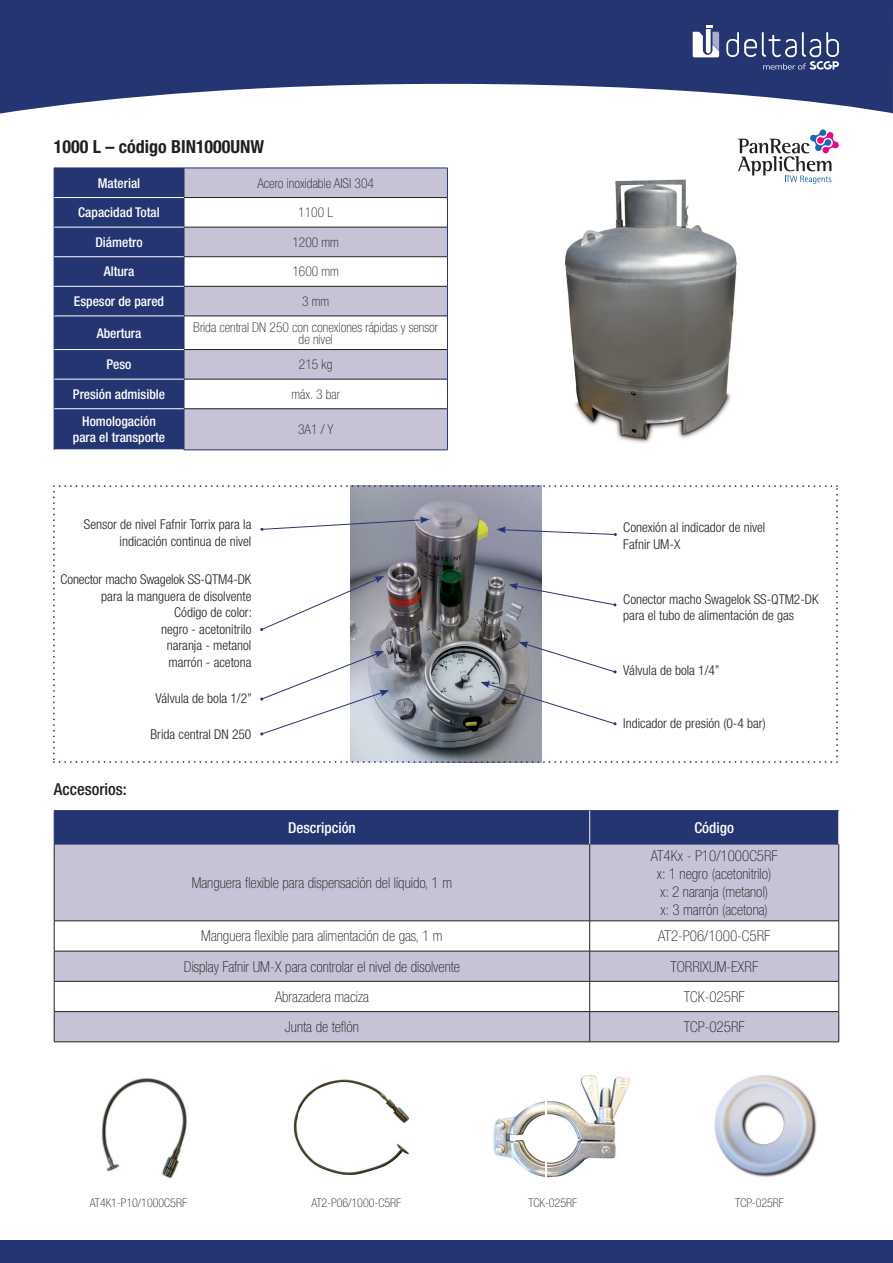
<style>
.page{position:relative;width:893px;height:1263px;background:#fff}
.page>*{position:absolute;margin:0;border:0;box-sizing:border-box;transform-origin:0 0}
.Textos{font:700 condensed 18px "Helvetica Neue LT Std";color:#231f20}
.Textos-2{font:500 condensed 16.5px "Helvetica Neue LT Std";color:#231f20}
.t1{font:100 condensed 15px "Helvetica Neue LT Std";color:#231f20}
.t2{font:500 condensed 15px "Helvetica Neue LT Std";color:#fff}
.Textos-3{font:300 condensed 13.5px/16.5px "Helvetica Neue LT Std";color:#231f20;text-align:right}
.t3{font:100 condensed 13.5px/12px "Helvetica Neue LT Std";color:#231f20;text-align:center}
.t4{font:500 condensed 13.5px "Helvetica Neue LT Std";color:#fff}
.t5{font:100 condensed 12px "Helvetica Neue LT Std";color:#231f20}
</style>
<div class="page">
<div style="left:0;top:1241px;width:893px;height:22px;background:#253572"></div>
<svg style="left:0;top:0;width:893px;height:114px;fill:#253572"></svg>
<svg style="left:693px;top:26px;width:26px;height:31px"></svg>
<svg style="left:726px;top:32px;width:113px;height:39px;background:#4d5a8b"></svg>
<img style="left:565px;top:179px;width:172px;height:264px">
<div style="left:55px;top:811px;width:783px;height:33px;background:#253572"></div>
<svg style="left:55px;top:845px;width:783px;height:196px;fill:#c5c3d5"></svg>
<hr style="left:54px;top:810px;width:536px;height:1px;background:#253572">
<hr style="left:54px;top:811px;width:1px;height:33px;background:#253572">
<hr style="left:590px;top:810px;width:249px;height:1px;background:#253572">
<hr style="left:54px;top:844px;width:536px;height:1px;background:#253572">
<hr style="left:590px;top:844px;width:249px;height:1px;background:#253572">
<hr style="left:589px;top:811px;width:1px;height:33px;background:#f7f2e6">
<hr style="left:838px;top:811px;width:1px;height:33px;background:#f7f2e6">
<hr style="left:54px;top:844px;width:1px;height:77px;background:#231f20">
<hr style="left:589px;top:844px;width:1px;height:77px;background:#231f20">
<hr style="left:838px;top:844px;width:1px;height:77px;background:#231f20">
<hr style="left:54px;top:920px;width:536px;height:1px;background:#231f20">
<hr style="left:54px;top:921px;width:1px;height:30px;background:#231f20">
<hr style="left:590px;top:920px;width:249px;height:1px;background:#231f20">
<hr style="left:589px;top:921px;width:1px;height:30px;background:#231f20">
<hr style="left:838px;top:921px;width:1px;height:30px;background:#231f20">
<hr style="left:54px;top:951px;width:536px;height:1px;background:#231f20">
<hr style="left:54px;top:951px;width:1px;height:30px;background:#231f20">
<hr style="left:590px;top:951px;width:249px;height:1px;background:#231f20">
<hr style="left:589px;top:951px;width:1px;height:30px;background:#231f20">
<hr style="left:838px;top:951px;width:1px;height:30px;background:#231f20">
<hr style="left:54px;top:981px;width:536px;height:1px;background:#231f20">
<hr style="left:54px;top:981px;width:1px;height:30px;background:#231f20">
<hr style="left:590px;top:981px;width:249px;height:1px;background:#231f20">
<hr style="left:589px;top:981px;width:1px;height:30px;background:#231f20">
<hr style="left:838px;top:981px;width:1px;height:30px;background:#231f20">
<hr style="left:54px;top:1011px;width:536px;height:1px;background:#231f20">
<hr style="left:54px;top:1012px;width:1px;height:30px;background:#231f20">
<hr style="left:590px;top:1011px;width:249px;height:1px;background:#231f20">
<hr style="left:589px;top:1012px;width:1px;height:30px;background:#231f20">
<hr style="left:838px;top:1012px;width:1px;height:30px;background:#231f20">
<hr style="left:54px;top:1041px;width:536px;height:1px;background:#231f20">
<hr style="left:590px;top:1041px;width:249px;height:1px;background:#231f20">
<svg style="left:185px;top:169px;width:262px;height:281px;fill:#c5c3d5"></svg>
<hr style="left:184px;top:168px;width:264px;height:1px;background:#253572">
<hr style="left:184px;top:450px;width:264px;height:1px;background:#253572">
<hr style="left:447px;top:168px;width:1px;height:30px;background:#253572">
<svg style="left:447px;top:198px;width:1px;height:29px"></svg>
<hr style="left:447px;top:227px;width:1px;height:30px;background:#253572">
<svg style="left:447px;top:257px;width:1px;height:29px"></svg>
<hr style="left:447px;top:286px;width:1px;height:30px;background:#253572">
<hr style="left:447px;top:316px;width:1px;height:34px;background:#253572">
<div style="left:54px;top:168px;width:131px;height:282px;background:#253572"></div>
<svg style="left:447px;top:350px;width:1px;height:29px"></svg>
<hr style="left:184px;top:379px;width:1px;height:30px;background:#253572">
<hr style="left:447px;top:379px;width:1px;height:30px;background:#253572">
<hr style="left:184px;top:409px;width:1px;height:41px;background:#253572">
<hr style="left:447px;top:409px;width:1px;height:41px;background:#253572">
<hr style="left:184px;top:197px;width:263px;height:1px;background:#231f20">
<hr style="left:184px;top:227px;width:263px;height:1px;background:#231f20">
<hr style="left:184px;top:256px;width:263px;height:1px;background:#231f20">
<hr style="left:184px;top:286px;width:263px;height:1px;background:#231f20">
<hr style="left:184px;top:316px;width:263px;height:1px;background:#231f20">
<hr style="left:184px;top:349px;width:263px;height:1px;background:#231f20">
<hr style="left:184px;top:379px;width:263px;height:1px;background:#231f20">
<hr style="left:184px;top:408px;width:263px;height:1px;background:#231f20">
<hr style="left:54px;top:197px;width:130px;height:1px;background:#fff">
<hr style="left:54px;top:227px;width:130px;height:1px;background:#fff">
<hr style="left:54px;top:256px;width:130px;height:1px;background:#fff">
<hr style="left:54px;top:286px;width:130px;height:1px;background:#fff">
<hr style="left:54px;top:316px;width:130px;height:1px;background:#fff">
<hr style="left:54px;top:349px;width:130px;height:1px;background:#fff">
<hr style="left:54px;top:379px;width:130px;height:1px;background:#fff">
<hr style="left:54px;top:408px;width:130px;height:1px;background:#fff">
<img style="left:101px;top:1078px;width:86px;height:101px">
<img style="left:493px;top:1075px;width:138px;height:103px">
<img style="left:714px;top:1075px;width:103px;height:102px">
<img style="left:546px;top:1075px;width:1px;height:103px">
<img style="left:298px;top:1079px;width:112px;height:96px">
<img style="left:293px;top:1109px;width:5px;height:36px">
<svg style="left:53px;top:485px;width:785px;height:278px"></svg>
<svg style="left:738px;top:129px;width:101px;height:55px"></svg>
<p class="Textos" style="left:54px;top:135px;width:212px">1000 L – código BIN1000UNW</p>
<p class="t4" style="left:98px;top:175px;width:44px">Material</p>
<p class="t3" style="left:257px;top:177px;width:118px">Acero inoxidable AISI 304</p>
<p class="t4" style="left:78px;top:204px;width:83px">Capacidad Total</p>
<p class="t3" style="left:298px;top:206px;width:36px">1100 L</p>
<p class="t4" style="left:95px;top:234px;width:49px">Diámetro</p>
<p class="t3" style="left:292px;top:236px;width:48px">1200 mm</p>
<p class="t4" style="left:104px;top:263px;width:32px">Altura</p>
<p class="t3" style="left:292px;top:265px;width:48px">1600 mm</p>
<p class="t4" style="left:74px;top:293px;width:92px">Espesor de pared</p>
<p class="t3" style="left:302px;top:295px;width:29px">3 mm</p>
<p class="t4" style="left:97px;top:325px;width:46px">Abertura</p>
<p class="t3" style="left:193px;top:321px;width:246px">Brida central DN 250 con conexiones rápidas y sensor de nivel</p>
<p class="t4" style="left:107px;top:356px;width:27px">Peso</p>
<p class="t3" style="left:299px;top:358px;width:35px">215 kg</p>
<p class="t4" style="left:73px;top:386px;width:94px">Presión admisible</p>
<p class="t3" style="left:291px;top:388px;width:50px">máx. 3 bar</p>
<p class="t4" style="left:82px;top:413px;width:75px">Homologación</p>
<p class="t4" style="left:73px;top:429px;width:94px">para el transporte</p>
<p class="t3" style="left:298px;top:423px;width:37px">3A1 / Y</p>
<p class="Textos-3" style="left:84px;top:516px;width:169px">Sensor de nivel Fafnir Torrix para la indicación continua de nivel</p>
<p class="Textos-3" style="left:623px;top:519px;width:144px">Conexión al indicador de nivel</p>
<p class="Textos-3" style="left:623px;top:536px;width:58px">Fafnir UM-X</p>
<p class="Textos-3" style="left:61px;top:571px;width:192px">Conector macho Swagelok SS-QTM4-DK para la manguera de disolvente</p>
<p class="Textos-3" style="left:174px;top:604px;width:79px">Código de color:</p>
<p class="Textos-3" style="left:161px;top:621px;width:92px">negro - acetonitrilo</p>
<p class="Textos-3" style="left:167px;top:637px;width:86px">naranja - metanol</p>
<p class="Textos-3" style="left:168px;top:654px;width:84px">marrón - acetona</p>
<p class="Textos-3" style="left:156px;top:690px;width:98px">Válvula de bola 1/2”</p>
<p class="Textos-3" style="left:151px;top:725px;width:102px">Brida central DN 250</p>
<p class="Textos-2" style="left:54px;top:779px;width:75px">Accesorios:</p>
<p class="Textos-3" style="left:623px;top:590px;width:197px;text-align:left">Conector macho Swagelok SS-QTM2-DK para el tubo de alimentación de gas</p>
<p class="Textos-3" style="left:623px;top:662px;width:98px">Válvula de bola 1/4”</p>
<p class="Textos-3" style="left:623px;top:715px;width:144px">Indicador de presión (0-4 bar)</p>
<p class="t2" style="left:288px;top:818px;width:69px">Descripción</p>
<p class="t2" style="left:694px;top:818px;width:41px">Código</p>
<p class="t1" style="left:192px;top:874px;width:262px">Manguera flexible para dispensación del líquido, 1 m</p>
<p class="t1" style="left:651px;top:847px;width:128px">AT4Kx - P10/1000C5RF</p>
<p class="t1" style="left:657px;top:865px;width:116px">x: 1 negro (acetonitrilo)</p>
<p class="t1" style="left:660px;top:883px;width:109px">x: 2 naranja (metanol)</p>
<p class="t1" style="left:660px;top:901px;width:109px">x: 3 marrón (acetona)</p>
<p class="t1" style="left:201px;top:928px;width:243px">Manguera flexible para alimentación de gas, 1 m</p>
<p class="t1" style="left:658px;top:928px;width:114px">AT2-P06/1000-C5RF</p>
<p class="t1" style="left:184px;top:958px;width:278px">Display Fafnir UM-X para controlar el nivel de disolvente</p>
<p class="t1" style="left:670px;top:958px;width:89px">TORRIXUM-EXRF</p>
<p class="t1" style="left:275px;top:988px;width:95px">Abrazadera maciza</p>
<p class="t1" style="left:684px;top:988px;width:62px">TCK-025RF</p>
<p class="t1" style="left:285px;top:1018px;width:76px">Junta de teflón</p>
<p class="t1" style="left:684px;top:1018px;width:62px">TCP-025RF</p>
<p class="t5" style="left:90px;top:1196px;width:99px">AT4K1-P10/1000C5RF</p>
<p class="t5" style="left:311px;top:1196px;width:91px">AT2-P06/1000-C5RF</p>
<p class="t5" style="left:528px;top:1196px;width:50px">TCK-025RF</p>
<p class="t5" style="left:735px;top:1196px;width:50px">TCP-025RF</p>
</div>
